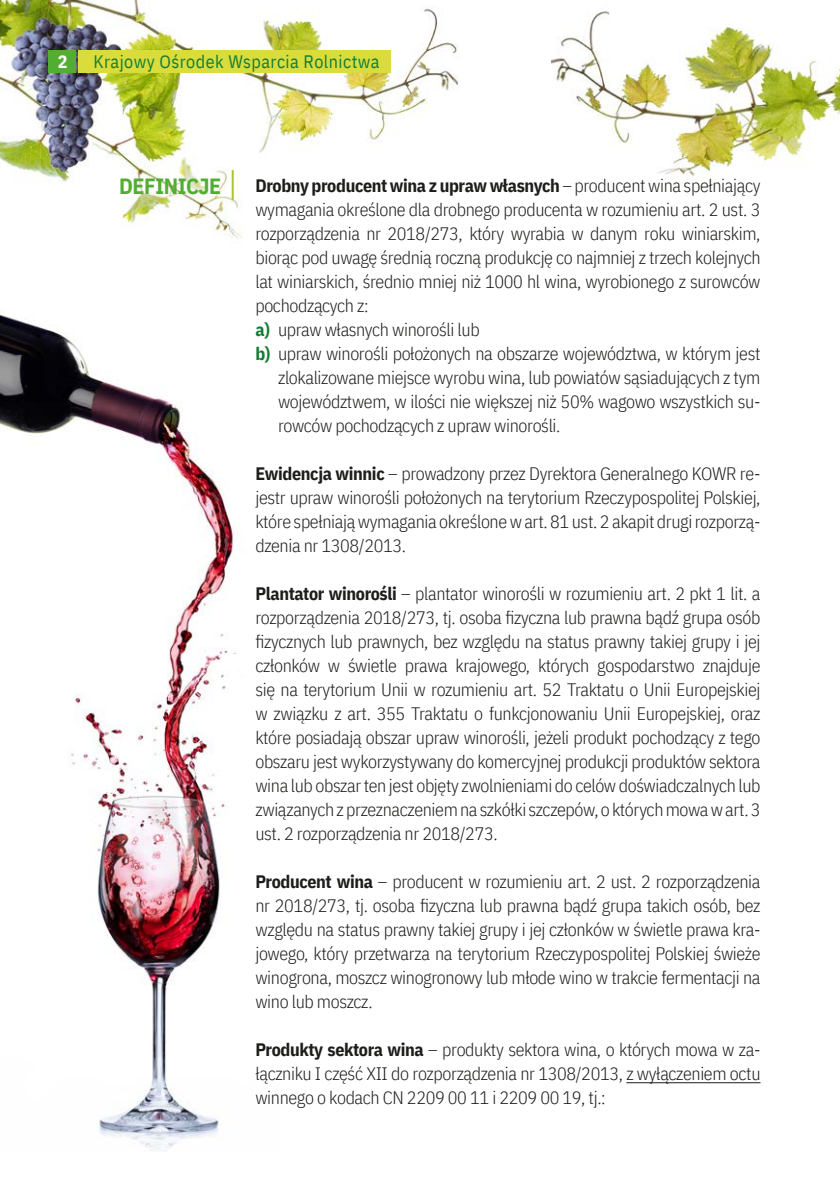
<style>
.page{position:relative;width:840px;height:1191px;background:#fff}
.page>*{position:absolute;margin:0;border:0;box-sizing:border-box;transform-origin:0 0}
.t1{font:700 22px "IBM Plex Sans Cond";letter-spacing:-.02em;color:#52ae32}
.t2{font:300 18px/24px "IBM Plex Sans Cond";letter-spacing:-.02em;color:#1d1d1b;text-align:justify}
.t3{font:700 18px "IBM Plex Sans Cond";letter-spacing:-.02em;color:#1d1d1b}
.t4{font:18px "IBM Plex Sans Cond";letter-spacing:.025em;color:#137d35}
.t5{font:700 18px "IBM Plex Sans Cond";color:#fff}
.s1{font-weight:300}
.s2{font-weight:700;color:#137d35}
.s3{font-weight:700}
</style>
<div class="page">
<img style="left:0;top:0;width:459px;height:239px">
<img style="left:551px;top:11px;width:288px;height:165px">
<img style="left:0;top:311px;width:236px;height:840px">
<hr style="left:626px;top:1082px;width:134px;height:1px;background:#1d1d1b">
<svg style="left:108px;top:165px;width:125px;height:41px"></svg>
<hr style="left:231px;top:170px;width:2px;height:30px;background:#a5c728">
<div style="left:48px;top:50px;width:28px;height:23px;background:#52ae32"></div>
<div style="left:78px;top:50px;width:312px;height:23px;background:#d9dc3b"></div>
<p class="t5" style="left:58px;top:47px;width:11px">2</p>
<p class="t4" style="left:94px;top:48px;width:287px">Krajowy Ośrodek Wsparcia Rolnictwa</p>
<p class="t1" style="left:119px;top:168px;width:104px">DEFINICJE</p>
<p class="t3" style="left:255px;top:171px;width:506px">Drobny producent wina z upraw własnych <span class="s1">– producent wina spełniający</span></p>
<p class="t2" style="left:255px;top:196px;width:506px">wymagania określone dla drobnego producenta w rozumieniu art. 2 ust. 3</p>
<p class="t2" style="left:255px;top:220px;width:506px">rozporządzenia nr 2018/273, który wyrabia w danym roku winiarskim,</p>
<p class="t2" style="left:255px;top:244px;width:506px">biorąc pod uwagę średnią roczną produkcję co najmniej z trzech kolejnych</p>
<p class="t2" style="left:255px;top:268px;width:506px">lat winiarskich, średnio mniej niż 1000 hl wina, wyrobionego z surowców</p>
<p class="t2" style="left:255px;top:292px;width:115px">pochodzących z:</p>
<p class="t2" style="left:255px;top:316px;width:226px"><span class="s2">a)</span> upraw własnych winorośli lub</p>
<p class="t2" style="left:255px;top:340px;width:506px"><span class="s2">b)</span> upraw winorośli położonych na obszarze województwa, w którym jest</p>
<p class="t2" style="left:278px;top:364px;width:483px">zlokalizowane miejsce wyrobu wina, lub powiatów sąsiadujących z tym</p>
<p class="t2" style="left:278px;top:388px;width:483px">województwem, w ilości nie większej niż 50% wagowo wszystkich su-</p>
<p class="t2" style="left:278px;top:412px;width:284px">rowców pochodzących z upraw winorośli.</p>
<p class="t2" style="left:255px;top:460px;width:506px"><span class="s3">Ewidencja winnic</span> – prowadzony przez Dyrektora Generalnego KOWR re&shy;jestr upraw winorośli położonych na terytorium Rzeczypospolitej Polskiej, które spełniają wymagania określone w art. 81 ust. 2 akapit drugi rozporzą&shy;dzenia nr 1308/2013.</p>
<p class="t2" style="left:255px;top:580px;width:506px"><span class="s3">Plantator winorośli</span> – plantator winorośli w rozumieniu art. 2 pkt 1 lit. a rozporządzenia 2018/273, tj. osoba fizyczna lub prawna bądź grupa osób fizycznych lub prawnych, bez względu na status prawny takiej grupy i jej członków w świetle prawa krajowego, których gospodarstwo znajduje się na terytorium Unii w rozumieniu art. 52 Traktatu o Unii Europejskiej w związku z art. 355 Traktatu o funkcjonowaniu Unii Europejskiej, oraz które posiadają obszar upraw winorośli, jeżeli produkt pochodzący z tego obszaru jest wykorzystywany do komercyjnej produkcji produktów sektora wina lub obszar ten jest objęty zwolnieniami do celów doświadczalnych lub związanych z przeznaczeniem na szkółki szczepów, o których mowa w art. 3 ust. 2 rozporządzenia nr 2018/273.</p>
<p class="t2" style="left:255px;top:868px;width:506px"><span class="s3">Producent wina</span> – producent w rozumieniu art. 2 ust. 2 rozporządzenia nr 2018/273, tj. osoba fizyczna lub prawna bądź grupa takich osób, bez względu na status prawny takiej grupy i jej członków w świetle prawa kra&shy;jowego, który przetwarza na terytorium Rzeczypospolitej Polskiej świeże winogrona, moszcz winogronowy lub młode wino w trakcie fermentacji na wino lub moszcz.</p>
<p class="t2" style="left:255px;top:1036px;width:506px"><span class="s3">Produkty sektora wina</span> – produkty sektora wina, o których mowa w za&shy;łączniku I część XII do rozporządzenia nr 1308/2013, z wyłączeniem octu winnego o kodach CN 2209 00 11 i 2209 00 19, tj.:</p>
</div>
